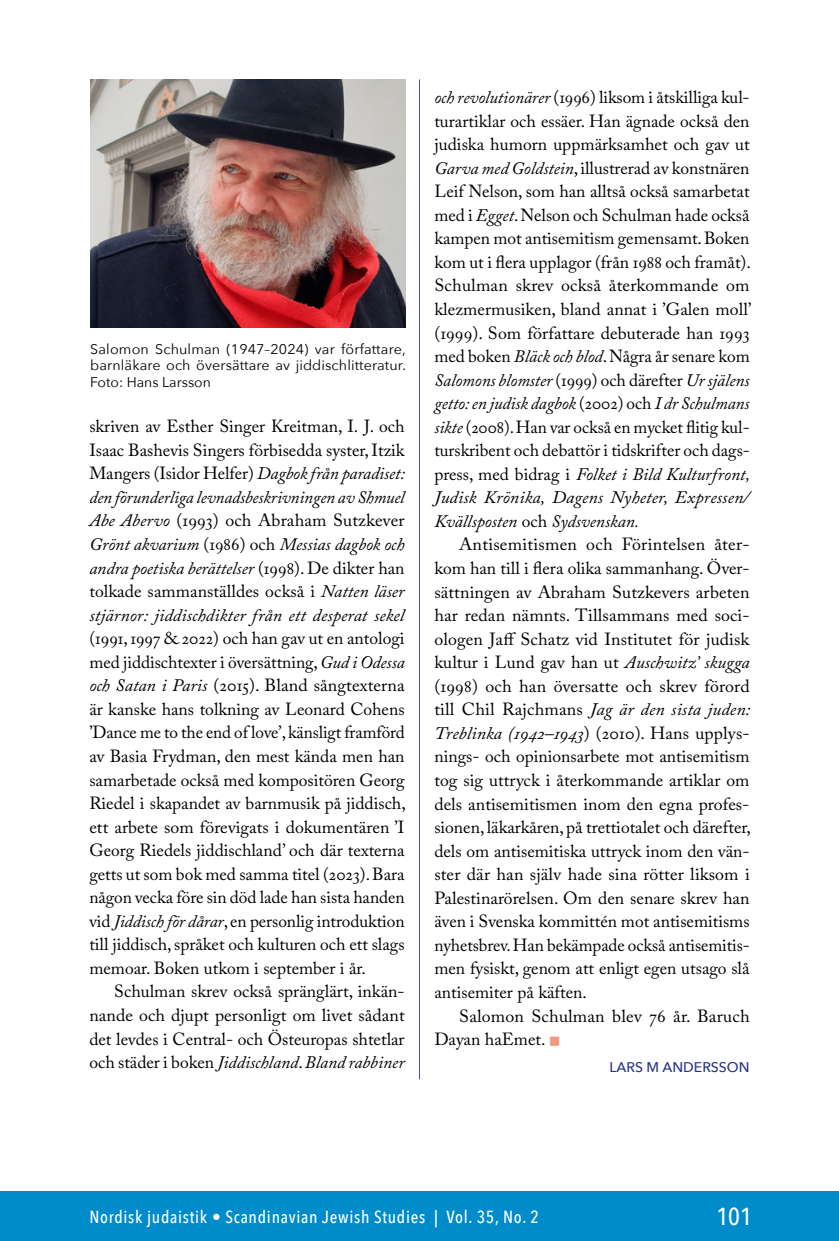
<style>
.page{position:relative;width:839px;height:1241px;background:#fff}
.page>*{position:absolute;margin:0;border:0;box-sizing:border-box;transform-origin:0 0}
.t1{font:500 24.5px "Avenir Next Condensed";color:#fff}
.t2{font:17.5px/23.4px "Adobe Caslon Pro";color:#000;text-align:justify}
.t3{font:500 17.5px "Avenir Next Condensed";letter-spacing:.04em;color:#fff}
.t4{font:14px/16.6px "Avenir Next";letter-spacing:.01em;color:#000;text-align:justify}
.t5{font:500 14px "Avenir Next";color:#27348b}
.s1{font-style:italic}
.s2{color:#f3997b}
</style>
<div class="page">
<hr style="left:419px;top:79px;width:1px;height:1000px;background:#4f529f">
<div style="left:0;top:1191px;width:838px;height:49px;background:#008bcb"></div>
<img style="left:90px;top:79px;width:315px;height:248px">
<p class="t4" style="left:90px;top:340px;width:317px">Salomon Schulman (1947–2024) var författare, barnläkare och översättare av jiddischlitteratur.<br>Foto: Hans Larsson</p>
<p class="t2" style="left:89px;top:414px;width:317px">skriven av Esther Singer Kreitman, I. J. och Isaac Bashevis Singers förbisedda syster, Itzik Mangers (Isidor Helfer) <span class="s1">Dagbok från paradiset: den förunderliga levnadsbeskrivningen av Shmuel Abe Abervo</span> (1993) och Abraham Sutzkever <span class="s1">Grönt akvarium</span> (1986) och <span class="s1">Messias dagbok och andra poetiska berättelser</span> (1998). De dikter han tolkade sammanställdes också i <span class="s1">Natten läser stjärnor: jiddischdikter från ett desperat sekel</span></p>
<p class="t2" style="left:89px;top:626px;width:318px">(1991, 1997 &amp; 2022) och han gav ut en antologi med jiddischtexter i översättning, <span class="s1">Gud i Odessa och Satan i Paris</span> (2015). Bland sångtexterna är kanske hans tolkning av Leonard Cohens ’Dance me to the end of love’, känsligt framförd av Basia Frydman, den mest kända men han samarbetade också med kompositören Georg Riedel i skapandet av barnmusik på jiddisch, ett arbete som förevigats i dokumentären ’I Georg Riedels jiddischland’ och där texterna getts ut som bok med samma titel (2023). Bara någon vecka före sin död lade han sista handen vid <span class="s1">Jiddisch för dårar</span>, en personlig introduktion till jiddisch, språket och kulturen och ett slags memoar. Boken utkom i september i år.</p>
<p class="t2" style="left:89px;top:979px;width:317px;text-indent:25px">Schulman skrev också spränglärt, inkän&shy;nande och djupt personligt om livet sådant det levdes i Central- och Östeuropas shtetlar och städer i boken <span class="s1">Jiddischland</span>. <span class="s1">Bland rabbiner</span></p>
<p class="t2" style="left:434px;top:85px;width:318px;text-align:left"><span class="s1">och revolutionärer</span> (1996) liksom i åtskilliga kul&shy;turartiklar och essäer. Han ägnade också den judiska humorn uppmärksamhet och gav ut <span class="s1">Garva med Goldstein</span>, illustrerad av konstnären Leif Nelson, som han alltså också samarbetat med i <span class="s1">Egget</span>. Nelson och Schulman hade också kampen mot antisemitism gemensamt. Boken kom ut i flera upplagor (från 1988 och framåt).<br>Schulman skrev också återkommande om klezmermusiken, bland annat i ’Galen moll’ (1999). Som författare debuterade han 1993 med boken <span class="s1">Bläck och blod</span>. Några år senare kom <span class="s1">Salomons blomster</span> (1999) och därefter <span class="s1">Ur själens getto: en judisk dagbok</span> (2002) och <span class="s1">I dr Schulmans sikte</span> (2008). Han var också en mycket flitig kul&shy;turskribent och debattör i tidskrifter och dags&shy;press, med bidrag i <span class="s1">Folket i Bild Kulturfront, Judisk Krönika, Dagens Nyheter, Expressen/ Kvällsposten</span> och <span class="s1">Sydsvenskan.</span></p>
<p class="t2" style="left:434px;top:532px;width:318px;text-indent:25px">Antisemitismen och Förintelsen åter&shy;kom han till i flera olika sammanhang. Över&shy;sättningen av Abraham Sutzkevers arbeten har redan nämnts. Tillsammans med soci&shy;ologen Jaff Schatz vid Institutet för judisk kultur i Lund gav han ut <span class="s1">Auschwitz’ skugga </span>(1998) och han översatte och skrev förord till Chil Rajchmans <span class="s1">Jag är den sista juden:<br>Treblinka (1942–1943</span>) (2010). Hans upplys&shy;nings- och opinionsarbete mot antisemitism tog sig uttryck i återkommande artiklar om dels antisemitismen inom den egna profes&shy;sionen, läkarkåren, på trettiotalet och därefter, dels om antisemitiska uttryck inom den vän&shy;ster där han själv hade sina rötter liksom i Palestinarörelsen. Om den senare skrev han även i Svenska kommittén mot antisemitisms nyhetsbrev. Han bekämpade också antisemitis&shy;men fysiskt, genom att enligt egen utsago slå antisemiter på käften.</p>
<p class="t2" style="left:434px;top:1003px;width:317px;text-indent:25px">Salomon Schulman blev 76 år. Baruch<br>Dayan haEmet. <span class="s2">■</span></p>
<p class="t5" style="left:609px;top:1058px;width:142px">LARS M ANDERSSON</p>
<p class="t3" style="left:89px;top:1205px;width:451px">Nordisk judaistik • Scandinavian Jewish Studies | Vol. 35, No. 2</p>
<h1 class="t1" style="left:716px;top:1201px;width:37px">101</h1>
</div>
